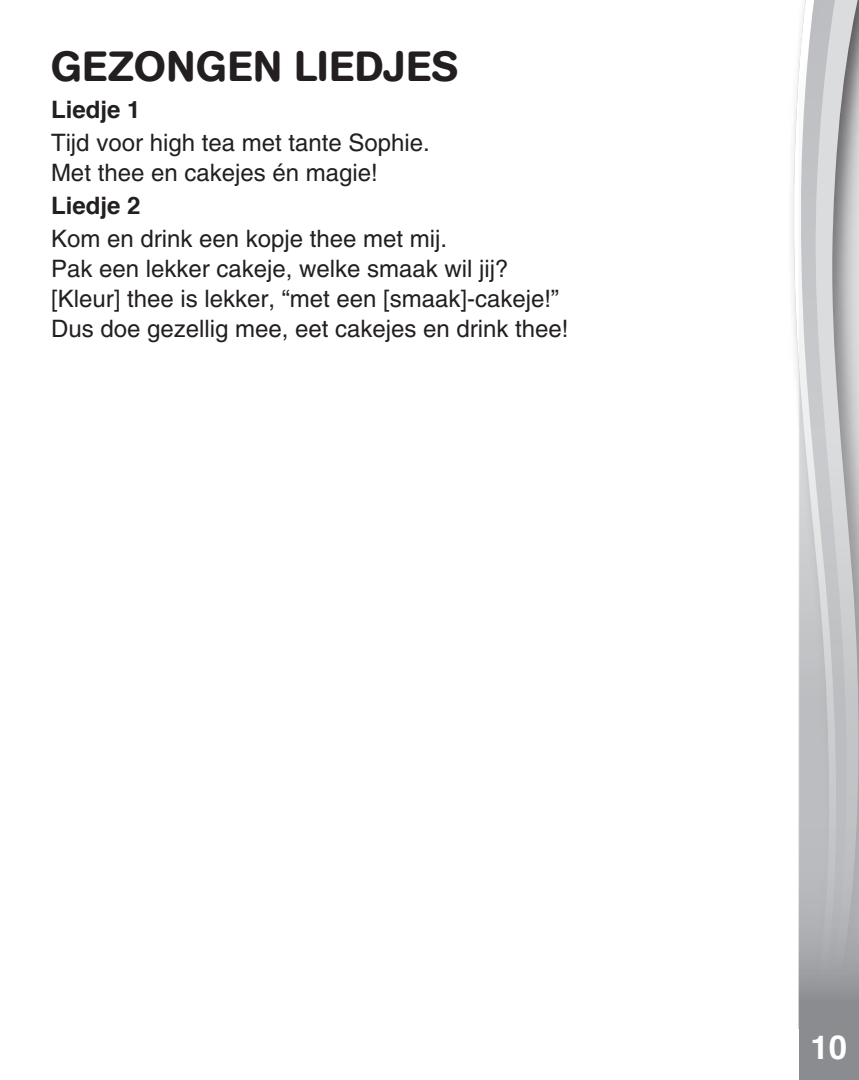
<style>
.page{position:relative;width:859px;height:1080px;background:#fff}
.page>*{position:absolute;margin:0;border:0;box-sizing:border-box;transform-origin:0 0}
.t1{font:500 42px "AG Book Rounded";letter-spacing:.02em;color:#231f20}
.t2{font:700 33px "Helvetica";color:#fff}
.t3{font:24px/29.7px "Helvetica";color:#231f20}
.t4{font:700 24px "Helvetica";color:#231f20}
</style>
<div class="page">
<svg style="left:793px;top:56px;width:6px;height:973px"></svg>
<svg style="left:799px;top:0;width:60px;height:1080px;background:#bebfc1"></svg>
<h1 class="t1" style="left:51px;top:42px;width:408px">GEZONGEN LIEDJES</h1>
<p class="t4" style="left:51px;top:94px;width:91px">Liedje 1</p>
<p class="t3" style="left:51px;top:128px;width:380px">Tijd voor high tea met tante Sophie.<br>Met thee en cakejes én magie!</p>
<p class="t4" style="left:51px;top:189px;width:91px">Liedje 2</p>
<p class="t3" style="left:51px;top:224px;width:519px">Kom en drink een kopje thee met mij.<br>Pak een lekker cakeje, welke smaak wil jij? [Kleur] thee is lekker, “met een [smaak]-cakeje!” Dus doe gezellig mee, eet cakejes en drink thee!</p>
<h2 class="t2" style="left:810px;top:1025px;width:38px">10</h2>
</div>
